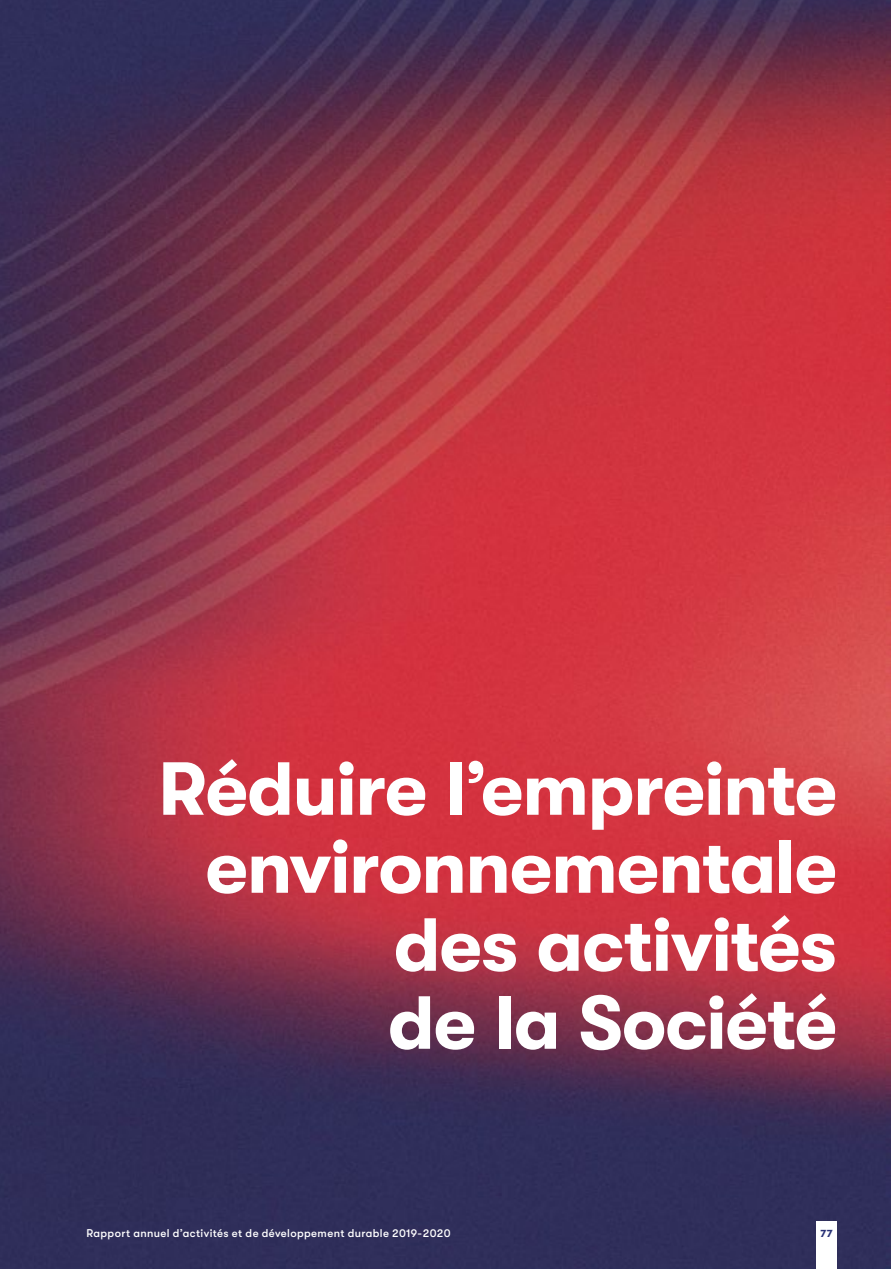
<style>
.page{position:relative;width:891px;height:1269px;background:#fff}
.page>*{position:absolute;margin:0;border:0;box-sizing:border-box;transform-origin:0 0}
.Titre_section_-_2020{font:700 75px/78px "GT Walsheim Pro";letter-spacing:-.015em;color:#fff;text-align:right}
.t1{font:500 11.25px "GT Walsheim Pro";letter-spacing:.035em;color:#fff}
.t2{font:700 10.5px "GT Walsheim Pro";color:#293277}
</style>
<div class="page">
<img style="left:0;top:0;width:891px;height:1269px">
<div style="left:816px;top:1222px;width:21px;height:47px;background:#fff"></div>
<p class="Titre_section_-_2020" style="left:158px;top:750px;width:680px">Réduire l’empreinte environnementale des activités<br>de la Société</p>
<p class="t1" style="left:86px;top:1227px;width:366px">Rapport annuel d’activités et de développement durable 2019-2020</p>
<p class="t2" style="left:821px;top:1227px;width:14px">77</p>
</div>
